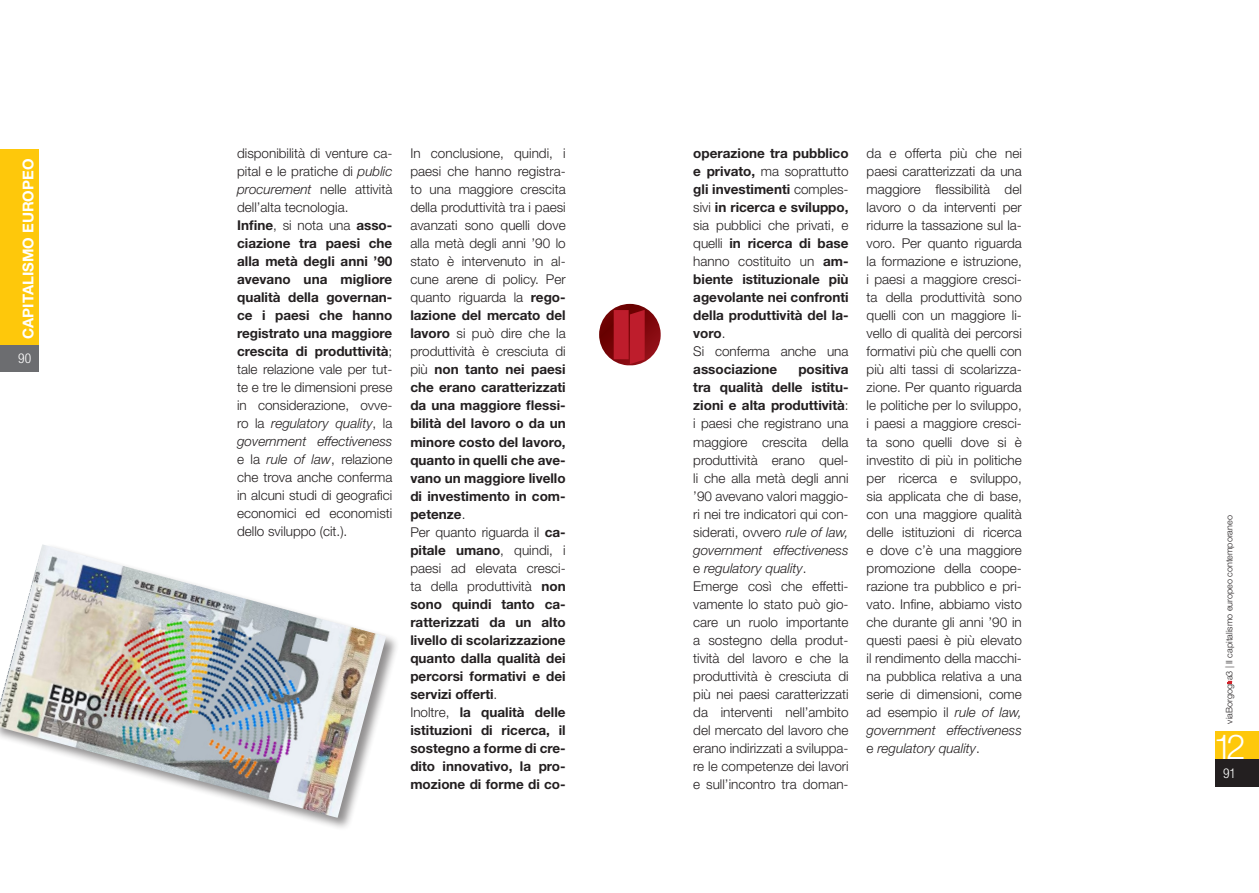
<style>
.page{position:relative;width:1259px;height:893px;background:#fff}
.page>*{position:absolute;margin:0;border:0;box-sizing:border-box;transform-origin:0 0}
.t1{font:300 34.5px "Helvetica Neue LT Std";color:#fff}
.t2{font:700 14.85px "Helvetica Neue LT Std";color:#fff}
.Normale{font:300 13.5px/18px "Helvetica Neue LT Std";color:#231f20;text-align:justify}
.Normale-2{font:700 13.5px/18px "Helvetica Neue LT Std";color:#231f20;text-align:justify}
.t3{font:300 condensed 13.5px "Helvetica Neue LT Std";color:#fff}
.t4{font:300 9px "Helvetica Neue LT Std";color:#231f20}
.s1{font-style:italic}
.s2{font-weight:700}
.s3{font-weight:300}
</style>
<div class="page">
<div style="left:0;top:344px;width:39px;height:28px;background:#6c6d70"></div>
<div style="left:0;top:149px;width:39px;height:195px;background:#fec80b"></div>
<svg style="left:599px;top:304px;width:61px;height:61px;background:#800b0f"></svg>
<div style="left:614px;top:310px;width:14px;height:49px;background:#be1d2c"></div>
<svg style="left:630px;top:310px;width:14px;height:54px"></svg>
<div style="left:0;top:543px;width:400px;height:288px;background:#231f20;opacity:.5"></div>
<img style="left:0;top:544px;width:386px;height:274px">
<div style="left:1215px;top:759px;width:44px;height:28px;background:#231f20"></div>
<div style="left:1215px;top:731px;width:44px;height:28px;background:#fec80b"></div>
<svg style="left:1227px;top:681px;width:5px;height:3px"></svg>
<p class="t2" style="left:19px;top:339px;width:182px;rotate:-90deg">CAPITALISMO EUROPEO</p>
<p class="Normale" style="left:237px;top:144px;width:157px">disponibilità di venture ca&shy;pital e le pratiche di <span class="s1">public procurement</span> nelle attività dell’alta tecnologia.</p>
<p class="Normale" style="left:237px;top:216px;width:157px"><span class="s2">Infine</span>, si nota una <span class="s2">asso&shy;ciazione tra paesi che alla metà degli anni ’90 avevano una migliore qualità della governan&shy;ce i paesi che hanno registrato una maggiore crescita di produttività</span>; tale relazione vale per tut&shy;te e tre le dimensioni prese in considerazione, ovve&shy;ro la <span class="s1">regulatory quality</span>, la <span class="s1">government effectiveness </span>e la <span class="s1">rule of law</span>, relazione che trova anche conferma in alcuni studi di geografici economici ed economisti dello sviluppo (cit.).</p>
<p class="t3" style="left:18px;top:351px;width:14px">90</p>
<p class="Normale" style="left:410px;top:144px;width:157px">In conclusione, quindi, i paesi che hanno registra&shy;to una maggiore crescita della produttività tra i paesi avanzati sono quelli dove alla metà degli anni ’90 lo stato è intervenuto in al&shy;cune arene di policy. Per quanto riguarda la <span class="s2">rego&shy;lazione del mercato del lavoro</span> si può dire che la produttività è cresciuta di più <span class="s2">non tanto nei paesi che erano caratterizzati da una maggiore flessi&shy;bilità del lavoro o da un minore costo del lavoro, quanto in quelli che ave&shy;vano un maggiore livello di investimento in com&shy;petenze</span>.</p>
<p class="Normale-2" style="left:410px;top:522px;width:157px"><span class="s3">Per quanto riguarda il</span> ca&shy;pitale umano<span class="s3">, quindi, i paesi ad elevata cresci&shy;ta della produttività</span> non sono quindi tanto ca&shy;ratterizzati da un alto livello di scolarizzazione quanto dalla qualità dei percorsi formativi e dei servizi offerti<span class="s3">.</span></p>
<p class="Normale-2" style="left:410px;top:702px;width:157px"><span class="s3">Inoltre,</span> la qualità delle istituzioni di ricerca, il sostegno a forme di cre&shy;dito innovativo, la pro&shy;mozione di forme di co-</p>
<p class="Normale-2" style="left:693px;top:144px;width:157px">operazione tra pubblico e privato, <span class="s3">ma soprattutto </span>gli investimenti <span class="s3">comples&shy;sivi</span> in ricerca e sviluppo, <span class="s3">sia pubblici che privati, e quelli</span> in ricerca di base <span class="s3">hanno costituito un</span> am&shy;biente istituzionale più agevolante nei confronti della produttività del la&shy;voro<span class="s3">.</span></p>
<p class="Normale" style="left:693px;top:342px;width:157px">Si conferma anche una <span class="s2">associazione</span></p>
<p class="Normale" style="left:693px;top:360px;width:157px;text-indent:105px"><span class="s2">positiva tra qualità delle istitu&shy;zioni e alta produttività</span>: i paesi che registrano una maggiore crescita della produttività erano quel&shy;li che alla metà degli anni ’90 avevano valori maggio&shy;ri nei tre indicatori qui con&shy;siderati, ovvero <span class="s1">rule of law, government effectiveness </span>e <span class="s1">regulatory quality</span>.</p>
<p class="Normale" style="left:693px;top:576px;width:157px">Emerge così che effetti&shy;vamente lo stato può gio&shy;care un ruolo importante a sostegno della produt&shy;tività del lavoro e che la produttività è cresciuta di più nei paesi caratterizzati da interventi nell’ambito del mercato del lavoro che erano indirizzati a sviluppa&shy;re le competenze dei lavori e sull’incontro tra doman-</p>
<p class="Normale" style="left:866px;top:144px;width:157px">da e offerta più che nei paesi caratterizzati da una maggiore flessibilità del lavoro o da interventi per ridurre la tassazione sul la&shy;voro. Per quanto riguarda la formazione e istruzione, i paesi a maggiore cresci&shy;ta della produttività sono quelli con un maggiore li&shy;vello di qualità dei percorsi formativi più che quelli con più alti tassi di scolarizza&shy;zione. Per quanto riguarda le politiche per lo sviluppo, i paesi a maggiore cresci&shy;ta sono quelli dove si è investito di più in politiche per ricerca e sviluppo, sia applicata che di base, con una maggiore qualità delle istituzioni di ricerca e dove c’è una maggiore promozione della coope&shy;razione tra pubblico e pri&shy;vato. Infine, abbiamo visto che durante gli anni ’90 in questi paesi è più elevato il rendimento della macchi&shy;na pubblica relativa a una serie di dimensioni, come ad esempio il <span class="s1">rule of law, government effectiveness </span>e <span class="s1">regulatory quality</span>.</p>
<p class="t4" style="left:1223px;top:724px;width:210px;rotate:-90deg">viaBorgog a3 | Il capitalismo europeo contemporaneo</p>
<h1 class="t1" style="left:1213px;top:725px;width:34px">12</h1>
<p class="t3" style="left:1223px;top:766px;width:14px">91</p>
</div>
